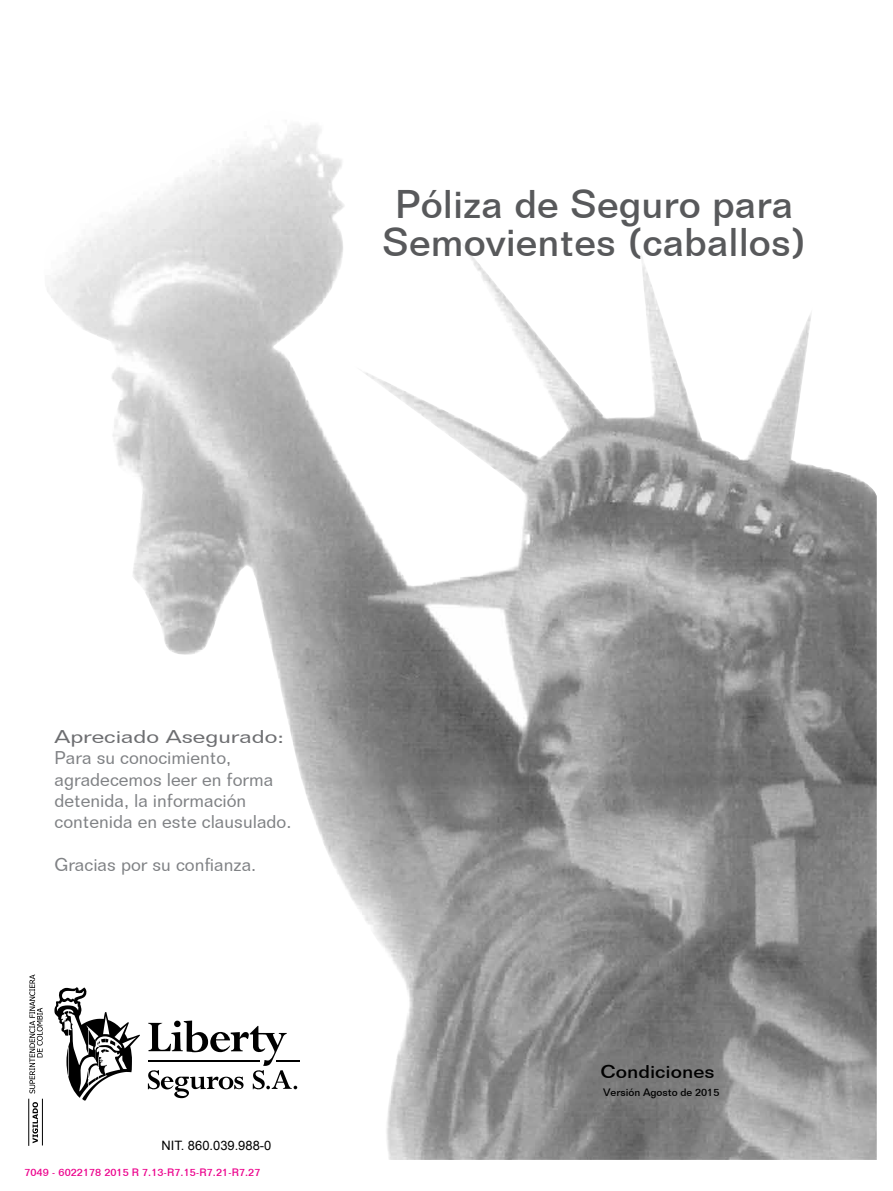
<style>
.page{position:relative;width:893px;height:1191px;background:#fff}
.page>*{position:absolute;margin:0;border:0;box-sizing:border-box;transform-origin:0 0}
.t1{font:500 39px/37.5px "Folio BT";color:#58595b;text-align:center}
.t2{font:18px/21.1px "Folio BT";color:#808285}
.t3{font:18px "Folio BT";color:#6d6e71;scale:1.29 1}
.t4{font:500 18px "Folio BT";color:#000;scale:1.11 1}
.t5{font:12.9px "Arial";color:#000}
.t6{font:500 10.5px "Folio BT";color:#ec008c}
.t7{font:500 10.5px "Folio BT";color:#000}
</style>
<div class="page">
<img style="left:41px;top:125px;width:836px;height:1034px">
<svg style="left:32px;top:1102px;width:6px;height:41px"></svg>
<hr style="left:28px;top:1098px;width:1px;height:47px;background:#000">
<hr style="left:42px;top:1098px;width:1px;height:47px;background:#000">
<svg style="left:29px;top:974px;width:14px;height:119px"></svg>
<svg style="left:54px;top:987px;width:86px;height:113px"></svg>
<hr style="left:276px;top:1060px;width:23px;height:2px;background:#000">
<svg style="left:148px;top:1020px;width:149px;height:78px"></svg>
<h1 class="t1" style="left:382px;top:185px;width:425px">Póliza de Seguro para<br>Semovientes (caballos)</h1>
<p class="t3" style="left:54px;top:726px;width:179px">Apreciado Asegurado:</p>
<p class="t2" style="left:54px;top:747px;width:239px">Para su conocimiento, agradecemos leer en forma detenida, la información contenida en este clausulado.</p>
<p class="t2" style="left:54px;top:854px;width:203px">Gracias por su confianza.</p>
<p class="t5" style="left:161px;top:1137px;width:111px">NIT. 860.039.988-0</p>
<p class="t6" style="left:24px;top:1165px;width:238px">7049 - 6022178 2015 R 7.13-R7.15-R7.21-R7.27</p>
<p class="t4" style="left:600px;top:1060px;width:104px">Condiciones</p>
<p class="t7" style="left:603px;top:1085px;width:118px">Versión Agosto de 2015</p>
</div>
